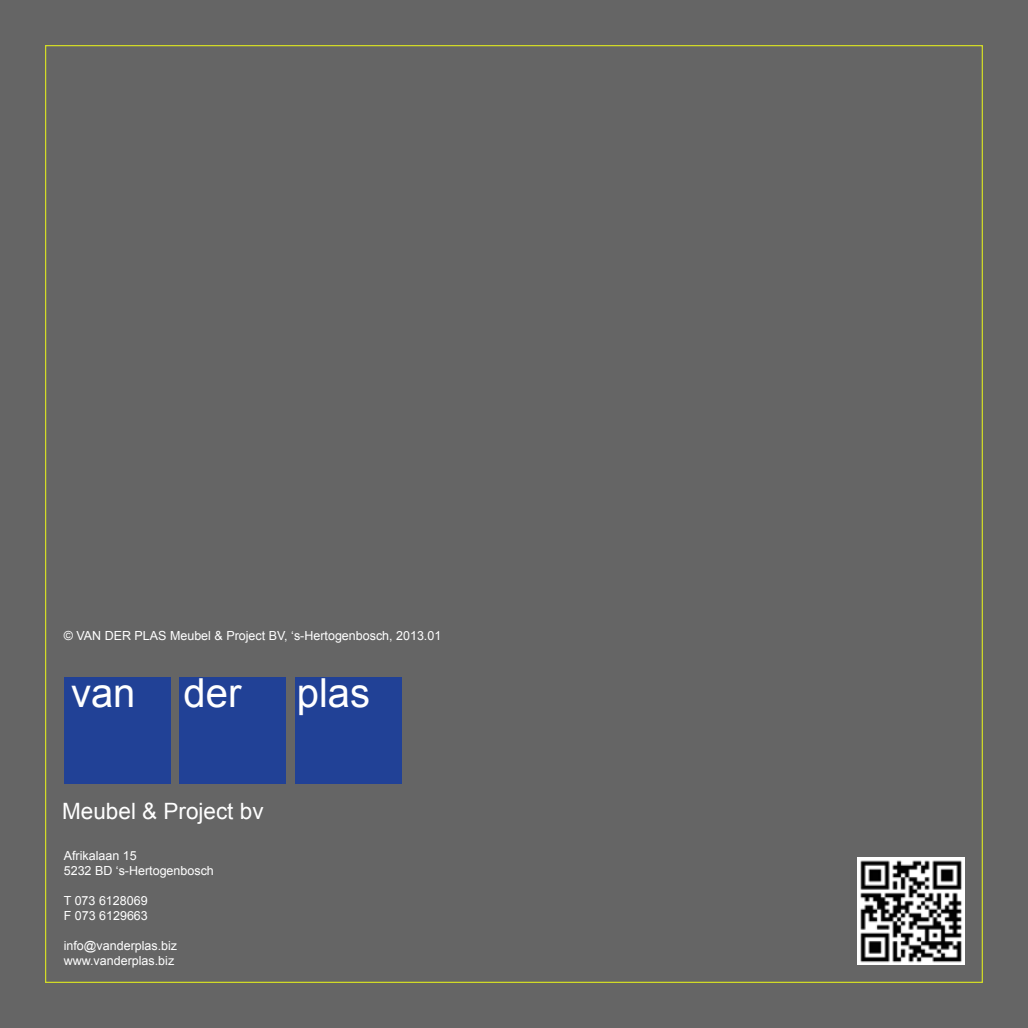
<style>
.page{position:relative;width:1028px;height:1028px;background:#656565}
.page>*{position:absolute;margin:0;border:0;box-sizing:border-box;transform-origin:0 0}
.t1{font:40px "Arial";color:#fff}
.t2{font:22.5px "Arial";color:#fff}
.t3{font:12.5px/15px "Arial";color:#fff}
</style>
<div class="page">
<img style="left:857px;top:857px;width:107px;height:107px">
<div style="left:64px;top:677px;width:107px;height:107px;background:#214196"></div>
<div style="left:180px;top:677px;width:106px;height:107px;background:#214196"></div>
<div style="left:295px;top:677px;width:106px;height:107px;background:#214196"></div>
<p class="t3" style="left:64px;top:628px;width:379px">© VAN DER PLAS Meubel &amp; Project BV, ‘s-Hertogenbosch, 2013.01</p>
<h1 class="t1" style="left:71px;top:666px;width:172px">van der</h1>
<h1 class="t1" style="left:297px;top:666px;width:75px">plas</h1>
<h2 class="t2" style="left:62px;top:796px;width:203px">Meubel &amp; Project bv</h2>
<p class="t3" style="left:64px;top:848px;width:152px">Afrikalaan 15<br>5232 BD ‘s-Hertogenbosch</p>
<p class="t3" style="left:64px;top:893px;width:86px">T 073 6128069<br>F 073 6129663</p>
<p class="t3" style="left:64px;top:938px;width:115px">info@vanderplas.biz www.vanderplas.biz</p>
</div>
